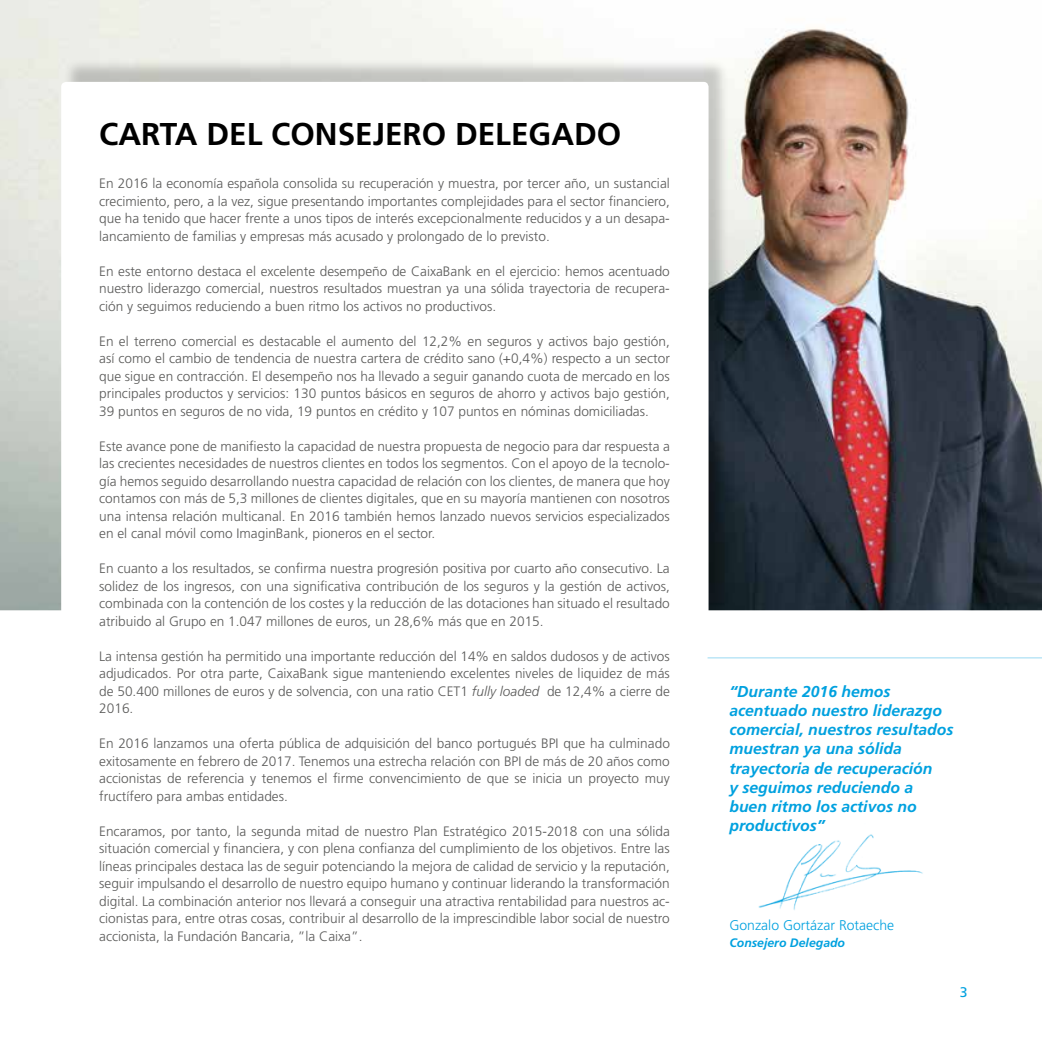
<style>
.page{position:relative;width:1042px;height:1042px;background:#fff}
.page>*{position:absolute;margin:0;border:0;box-sizing:border-box;transform-origin:0 0}
.t1{font:700 31.5px "Frutiger LT Std";color:#000}
.t2{font:italic 700 15.75px/19.2px "Frutiger LT Std";color:#00a1df}
.t3{font:300 14px "Frutiger LT Std";color:#00a1df}
.t4{font:14px "Frutiger LT Std";color:#00a1df}
.t5{font:300 13.65px/17.5px "Frutiger LT Std";color:#5a5a59;text-align:justify}
.t6{font:italic 700 12.25px "Frutiger LT Std";color:#00a1df}
.s1{font-style:italic}
</style>
<div class="page">
<img style="left:0;top:0;width:1042px;height:610px">
<div style="left:62px;top:59px;width:667px;height:886px;background:#000;opacity:.2"></div>
<div style="left:61px;top:82px;width:647px;height:867px;background:#fff;border-radius:5px"></div>
<svg style="left:0;top:610px;width:1042px;height:335px"></svg>
<hr style="left:707px;top:657px;width:335px;height:1px;background:#99d9f2">
<img style="left:752px;top:823px;width:176px;height:90px">
<h1 class="t1" style="left:99px;top:116px;width:523px">CARTA DEL CONSEJERO DELEGADO</h1>
<p class="t5" style="left:99px;top:175px;width:572px">En 2016 la economía española consolida su recuperación y muestra, por tercer año, un sustancial crecimiento, pero, a la vez, sigue presentando importantes complejidades para el sector financiero, que ha tenido que hacer frente a unos tipos de interés excepcionalmente reducidos y a un desapa&shy;lancamiento de familias y empresas más acusado y prolongado de lo previsto.</p>
<p class="t5" style="left:99px;top:262px;width:572px">En este entorno destaca el excelente desempeño de CaixaBank en el ejercicio: hemos acentuado nuestro liderazgo comercial, nuestros resultados muestran ya una sólida trayectoria de recupera&shy;ción y seguimos reduciendo a buen ritmo los activos no productivos.</p>
<p class="t5" style="left:99px;top:332px;width:572px">En el terreno comercial es destacable el aumento del 12,2% en seguros y activos bajo gestión, así como el cambio de tendencia de nuestra cartera de crédito sano (+0,4%) respecto a un sector que sigue en contracción. El desempeño nos ha llevado a seguir ganando cuota de mercado en los principales productos y servicios: 130 puntos básicos en seguros de ahorro y activos bajo gestión, 39 puntos en seguros de no vida, 19 puntos en crédito y 107 puntos en nóminas domiciliadas.</p>
<p class="t5" style="left:99px;top:437px;width:572px">Este avance pone de manifiesto la capacidad de nuestra propuesta de negocio para dar respuesta a las crecientes necesidades de nuestros clientes en todos los segmentos. Con el apoyo de la tecnolo&shy;gía hemos seguido desarrollando nuestra capacidad de relación con los clientes, de manera que hoy contamos con más de 5,3 millones de clientes digitales, que en su mayoría mantienen con nosotros una intensa relación multicanal. En 2016 también hemos lanzado nuevos servicios especializados en el canal móvil como ImaginBank, pioneros en el sector.</p>
<p class="t5" style="left:99px;top:560px;width:572px">En cuanto a los resultados, se confirma nuestra progresión positiva por cuarto año consecutivo. La solidez de los ingresos, con una significativa contribución de los seguros y la gestión de activos, combinada con la contención de los costes y la reducción de las dotaciones han situado el resultado atribuido al Grupo en 1.047 millones de euros, un 28,6% más que en 2015.</p>
<p class="t5" style="left:99px;top:647px;width:572px">La intensa gestión ha permitido una importante reducción del 14% en saldos dudosos y de activos adjudicados. Por otra parte, CaixaBank sigue manteniendo excelentes niveles de liquidez de más de 50.400 millones de euros y de solvencia, con una ratio CET1 <span class="s1">fully loaded</span> de 12,4% a cierre de 2016.</p>
<p class="t5" style="left:99px;top:735px;width:572px">En 2016 lanzamos una oferta pública de adquisición del banco portugués BPI que ha culminado exitosamente en febrero de 2017. Tenemos una estrecha relación con BPI de más de 20 años como accionistas de referencia y tenemos el firme convencimiento de que se inicia un proyecto muy fructífero para ambas entidades.</p>
<p class="t5" style="left:99px;top:822px;width:572px">Encaramos, por tanto, la segunda mitad de nuestro Plan Estratégico 2015-2018 con una sólida situación comercial y financiera, y con plena confianza del cumplimiento de los objetivos. Entre las líneas principales destaca las de seguir potenciando la mejora de calidad de servicio y la reputación, seguir impulsando el desarrollo de nuestro equipo humano y continuar liderando la transformación digital. La combinación anterior nos llevará a conseguir una atractiva rentabilidad para nuestros ac&shy;cionistas para, entre otras cosas, contribuir al desarrollo de la imprescindible labor social de nuestro accionista, la Fundación Bancaria, ”la Caixa”.</p>
<p class="t2" style="left:729px;top:681px;width:226px">“Durante 2016 hemos acentuado nuestro liderazgo comercial, nuestros resultados muestran ya una sólida trayectoria de recuperación<br>y seguimos reduciendo a buen ritmo los activos no productivos”</p>
<p class="t3" style="left:729px;top:917px;width:166px">Gonzalo Gortázar Rotaeche</p>
<p class="t6" style="left:729px;top:936px;width:117px">Consejero Delegado</p>
<p class="t4" style="left:960px;top:983px;width:9px">3</p>
</div>
